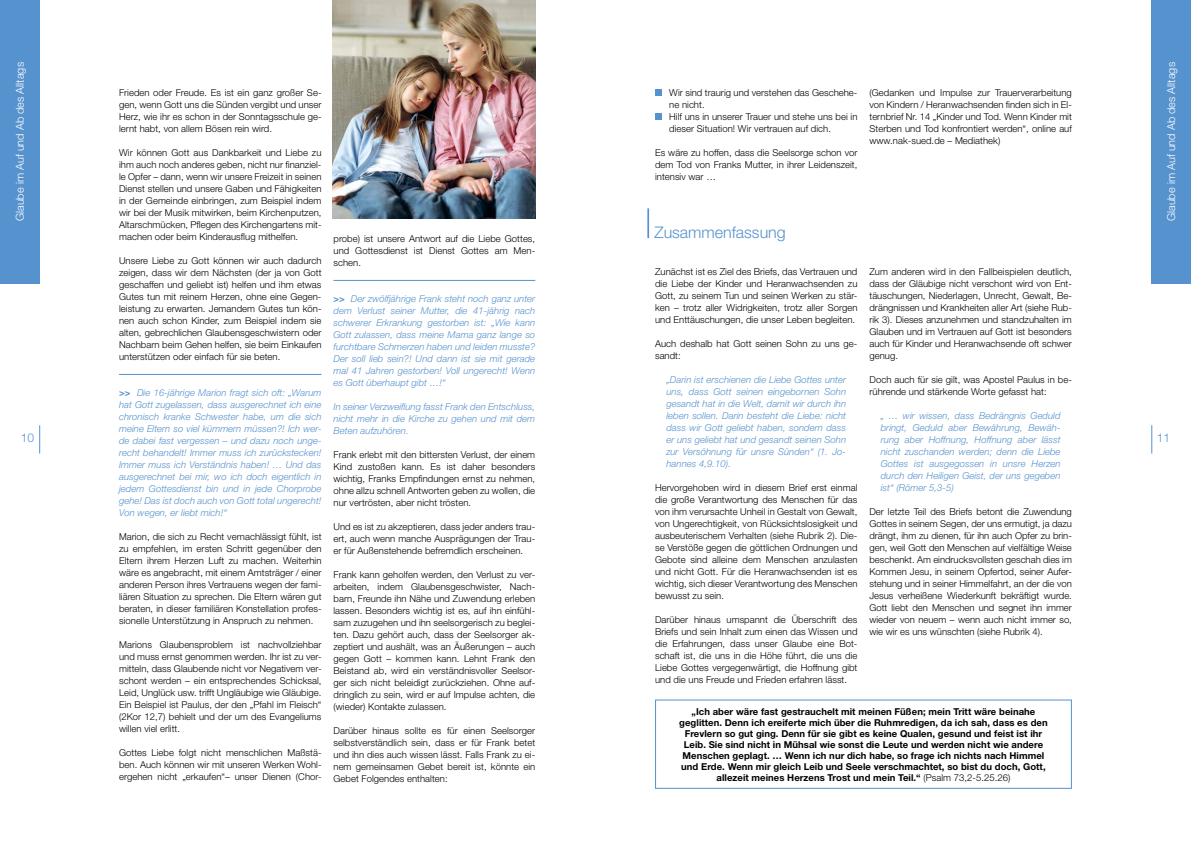
<style>
.page{position:relative;width:1191px;height:842px;background:#fff}
.page>*{position:absolute;margin:0;border:0;box-sizing:border-box;transform-origin:0 0}
.t1{font:300 16px "Helvetica Neue LT Std";color:#5692ce}
.t2{font:300 12px "Helvetica Neue LT Std";color:#5692ce}
.t3{font:300 11px "Helvetica Neue LT Std";color:#fff}
.t4{font:300 9.5px/12px "Helvetica Neue LT Std";letter-spacing:.005em;color:#000;text-align:justify}
.t5{font:italic 300 9.5px/12px "Helvetica Neue LT Std";letter-spacing:.005em;color:#5692ce;text-align:justify}
.t6{font:700 9.5px/11px "Helvetica Neue LT Std";letter-spacing:.005em;color:#000;text-align:center}
.s1{font-weight:700;font-style:normal}
.s2{font-weight:300}
</style>
<div class="page">
<div style="left:1151px;top:0;width:40px;height:283px;background:#5692ce"></div>
<div style="left:0;top:0;width:40px;height:283px;background:#5692ce"></div>
<svg style="left:39px;top:425px;width:1px;height:29px"></svg>
<svg style="left:1151px;top:425px;width:1px;height:29px"></svg>
<hr style="left:119px;top:374px;width:202px;height:1px;background:#5692ce">
<hr style="left:333px;top:280px;width:202px;height:1px;background:#5692ce">
<svg style="left:655px;top:90px;width:6px;height:6px"></svg>
<svg style="left:655px;top:114px;width:6px;height:6px"></svg>
<hr style="left:647px;top:208px;width:2px;height:30px;background:#5692ce">
<div style="left:655px;top:699px;width:416px;height:90px;border:1px solid #5592ce"></div>
<img style="left:333px;top:0;width:203px;height:218px">
<p class="t3" style="left:13px;top:221px;width:161px;rotate:-90deg">Glaube im Auf und Ab des Alltags</p>
<p class="t3" style="left:1164px;top:221px;width:161px;rotate:-90deg">Glaube im Auf und Ab des Alltags</p>
<p class="t4" style="left:869px;top:86px;width:204px">(Gedanken und Impulse zur Trauerverarbeitung von Kindern / Heranwachsenden finden sich in El&shy;ternbrief Nr. 14 „Kinder und Tod. Wenn Kinder mit Sterben und Tod konfrontiert werden“, online auf www.nak-sued.de – Mediathek)</p>
<p class="t4" style="left:119px;top:86px;width:204px">Frieden oder Freude. Es ist ein ganz großer Se&shy;gen, wenn Gott uns die Sünden vergibt und unser Herz, wie ihr es schon in der Sonntagsschule ge&shy;lernt habt, von allem Bösen rein wird.</p>
<p class="t4" style="left:119px;top:146px;width:204px">Wir können Gott aus Dankbarkeit und Liebe zu ihm auch noch anderes geben, nicht nur finanziel&shy;le Opfer – dann, wenn wir unsere Freizeit in seinen Dienst stellen und unsere Gaben und Fähigkeiten in der Gemeinde einbringen, zum Beispiel indem wir bei der Musik mitwirken, beim Kirchenputzen, Altarschmücken, Pflegen des Kirchengartens mit&shy;machen oder beim Kinderausflug mithelfen.</p>
<p class="t4" style="left:119px;top:254px;width:204px">Unsere Liebe zu Gott können wir auch dadurch zeigen, dass wir dem Nächsten (der ja von Gott geschaffen und geliebt ist) helfen und ihm etwas Gutes tun mit reinem Herzen, ohne eine Gegen&shy;leistung zu erwarten. Jemandem Gutes tun kön&shy;nen auch schon Kinder, zum Beispiel indem sie alten, gebrechlichen Glaubensgeschwistern oder Nachbarn beim Gehen helfen, sie beim Einkaufen unterstützen oder einfach für sie beten.</p>
<p class="t5" style="left:119px;top:387px;width:204px"><span class="s1">&gt;&gt;</span> Die 16-jährige Marion fragt sich oft: „Warum hat Gott zugelassen, dass ausgerechnet ich eine chronisch kranke Schwester habe, um die sich meine Eltern so viel kümmern müssen?! Ich wer&shy;de dabei fast vergessen – und dazu noch unge&shy;recht behandelt! Immer muss ich zurückstecken!<br>Immer muss ich Verständnis haben! … Und das ausgerechnet bei mir, wo ich doch eigentlich in jedem Gottesdienst bin und in jede Chorprobe gehe! Das ist doch auch von Gott total ungerecht!<br>Von wegen, er liebt mich!“</p>
<p class="t4" style="left:119px;top:530px;width:204px">Marion, die sich zu Recht vernachlässigt fühlt, ist zu empfehlen, im ersten Schritt gegenüber den Eltern ihrem Herzen Luft zu machen. Weiterhin wäre es angebracht, mit einem Amtsträger / einer anderen Person ihres Vertrauens wegen der fami&shy;liären Situation zu sprechen. Die Eltern wären gut beraten, in dieser familiären Konstellation profes&shy;sionelle Unterstützung in Anspruch zu nehmen.</p>
<p class="t4" style="left:119px;top:638px;width:204px">Marions Glaubensproblem ist nachvollziehbar und muss ernst genommen werden. Ihr ist zu ver&shy;mitteln, dass Glaubende nicht vor Negativem ver&shy;schont werden – ein entsprechendes Schicksal, Leid, Unglück usw. trifft Ungläubige wie Gläubige.<br>Ein Beispiel ist Paulus, der den „Pfahl im Fleisch“ (2Kor 12,7) behielt und der um des Evangeliums willen viel erlitt.</p>
<p class="t4" style="left:119px;top:746px;width:204px">Gottes Liebe folgt nicht menschlichen Maßstä&shy;ben. Auch können wir mit unseren Werken Wohl&shy;ergehen nicht „erkaufen“– unser Dienen (Chor-</p>
<p class="t4" style="left:669px;top:86px;width:190px;text-align:left">Wir sind traurig und verstehen das Geschehe&shy;ne nicht.<br>Hilf uns in unserer Trauer und stehe uns bei in dieser Situation! Wir vertrauen auf dich.</p>
<p class="t4" style="left:655px;top:146px;width:204px">Es wäre zu hoffen, dass die Seelsorge schon vor dem Tod von Franks Mutter, in ihrer Leidenszeit, intensiv war …</p>
<h1 class="t1" style="left:654px;top:223px;width:133px">Zusammenfassung</h1>
<p class="t4" style="left:333px;top:232px;width:203px">probe) ist unsere Antwort auf die Liebe Gottes, und Gottesdienst ist Dienst Gottes am Men&shy;schen.</p>
<p class="t5" style="left:333px;top:293px;width:203px"><span class="s1">&gt;&gt;</span> Der zwölfjährige Frank steht noch ganz unter dem Verlust seiner Mutter, die 41-jährig nach schwerer Erkrankung gestorben ist: „Wie kann Gott zulassen, dass meine Mama ganz lange so furchtbare Schmerzen haben und leiden musste?<br>Der soll lieb sein?! Und dann ist sie mit gerade mal 41 Jahren gestorben! Voll ungerecht! Wenn es Gott überhaupt gibt …!“</p>
<p class="t5" style="left:333px;top:401px;width:203px">In seiner Verzweiflung fasst Frank den Entschluss, nicht mehr in die Kirche zu gehen und mit dem Beten aufzuhören.</p>
<p class="t4" style="left:333px;top:448px;width:203px">Frank erlebt mit den bittersten Verlust, der einem Kind zustoßen kann. Es ist daher besonders wichtig, Franks Empfindungen ernst zu nehmen, ohne allzu schnell Antworten geben zu wollen, die nur vertrösten, aber nicht trösten.</p>
<p class="t4" style="left:333px;top:520px;width:203px">Und es ist zu akzeptieren, dass jeder anders trau&shy;ert, auch wenn manche Ausprägungen der Trau&shy;er für Außenstehende befremdlich erscheinen.</p>
<p class="t4" style="left:333px;top:568px;width:203px">Frank kann geholfen werden, den Verlust zu ver&shy;arbeiten, indem Glaubensgeschwister, Nach&shy;barn, Freunde ihn Nähe und Zuwendung erleben lassen. Besonders wichtig ist es, auf ihn einfühl&shy;sam zuzugehen und ihn seelsorgerisch zu beglei&shy;ten. Dazu gehört auch, dass der Seelsorger ak&shy;zeptiert und aushält, was an Äußerungen – auch gegen Gott – kommen kann. Lehnt Frank den Beistand ab, wird ein verständnisvoller Seelsor&shy;ger sich nicht beleidigt zurückziehen. Ohne auf&shy;dringlich zu sein, wird er auf Impulse achten, die (wieder) Kontakte zulassen.</p>
<p class="t4" style="left:333px;top:724px;width:203px">Darüber hinaus sollte es für einen Seelsorger selbstverständlich sein, dass er für Frank betet und ihn dies auch wissen lässt. Falls Frank zu ei&shy;nem gemeinsamen Gebet bereit ist, könnte ein Gebet Folgendes enthalten:</p>
<p class="t4" style="left:869px;top:265px;width:204px">Zum anderen wird in den Fallbeispielen deutlich, dass der Gläubige nicht verschont wird von Ent&shy;täuschungen, Niederlagen, Unrecht, Gewalt, Be&shy;drängnissen und Krankheiten aller Art (siehe Rub&shy;rik 3). Dieses anzunehmen und standzuhalten im Glauben und im Vertrauen auf Gott ist besonders auch für Kinder und Heranwachsende oft schwer genug.</p>
<p class="t4" style="left:869px;top:373px;width:204px">Doch auch für sie gilt, was Apostel Paulus in be&shy;rührende und stärkende Worte gefasst hat:</p>
<p class="t5" style="left:880px;top:409px;width:181px">„ … wir wissen, dass Bedrängnis Geduld bringt, Geduld aber Bewährung, Bewäh&shy;rung aber Hoffnung, Hoffnung aber lässt nicht zuschanden werden; denn die Liebe Gottes ist ausgegossen in unsre Herzen durch den Heiligen Geist, der uns gegeben ist“ (Römer 5,3-5)</p>
<p class="t4" style="left:869px;top:505px;width:204px">Der letzte Teil des Briefs betont die Zuwendung Gottes in seinem Segen, der uns ermutigt, ja dazu drängt, ihm zu dienen, für ihn auch Opfer zu brin&shy;gen, weil Gott den Menschen auf vielfältige Weise beschenkt. Am eindrucksvollsten geschah dies im Kommen Jesu, in seinem Opfertod, seiner Aufer&shy;stehung und in seiner Himmelfahrt, an der die von Jesus verheißene Wiederkunft bekräftigt wurde.<br>Gott liebt den Menschen und segnet ihn immer wieder von neuem – wenn auch nicht immer so, wie wir es uns wünschten (siehe Rubrik 4).</p>
<p class="t4" style="left:655px;top:265px;width:204px">Zunächst ist es Ziel des Briefs, das Vertrauen und die Liebe der Kinder und Heranwachsenden zu Gott, zu seinem Tun und seinen Werken zu stär&shy;ken – trotz aller Widrigkeiten, trotz aller Sorgen und Enttäuschungen, die unser Leben begleiten.</p>
<p class="t4" style="left:655px;top:337px;width:204px">Auch deshalb hat Gott seinen Sohn zu uns ge&shy;sandt:</p>
<p class="t5" style="left:666px;top:373px;width:181px">„Darin ist erschienen die Liebe Gottes unter uns, dass Gott seinen eingebornen Sohn gesandt hat in die Welt, damit wir durch ihn leben sollen. Darin besteht die Liebe: nicht dass wir Gott geliebt haben, sondern dass er uns geliebt hat und gesandt seinen Sohn zur Versöhnung für unsre Sünden“ (1. Jo&shy;hannes 4,9.10).</p>
<p class="t4" style="left:655px;top:481px;width:204px">Hervorgehoben wird in diesem Brief erst einmal die große Verantwortung des Menschen für das von ihm verursachte Unheil in Gestalt von Gewalt, von Ungerechtigkeit, von Rücksichtslosigkeit und ausbeuterischem Verhalten (siehe Rubrik 2). Die&shy;se Verstöße gegen die göttlichen Ordnungen und Gebote sind alleine dem Menschen anzulasten und nicht Gott. Für die Heranwachsenden ist es wichtig, sich dieser Verantwortung des Menschen bewusst zu sein.</p>
<p class="t4" style="left:655px;top:613px;width:204px">Darüber hinaus umspannt die Überschrift des Briefs und sein Inhalt zum einen das Wissen und die Erfahrungen, dass unser Glaube eine Bot&shy;schaft ist, die uns in die Höhe führt, die uns die Liebe Gottes vergegenwärtigt, die Hoffnung gibt und die uns Freude und Frieden erfahren lässt.</p>
<p class="t2" style="left:21px;top:431px;width:15px">10</p>
<p class="t2" style="left:1157px;top:431px;width:15px">11</p>
<p class="t6" style="left:679px;top:705px;width:370px">„Ich aber wäre fast gestrauchelt mit meinen Füßen; mein Tritt wäre beinahe geglitten. Denn ich ereiferte mich über die Ruhmredigen, da ich sah, dass es den Frevlern so gut ging. Denn für sie gibt es keine Qualen, gesund und feist ist ihr Leib. Sie sind nicht in Mühsal wie sonst die Leute und werden nicht wie andere Menschen geplagt. … Wenn ich nur dich habe, so frage ich nichts nach Himmel und Erde. Wenn mir gleich Leib und Seele verschmachtet, so bist du doch, Gott, allezeit meines Herzens Trost und mein Teil.“ <span class="s2">(Psalm 73,2-5.25.26)</span></p>
</div>
